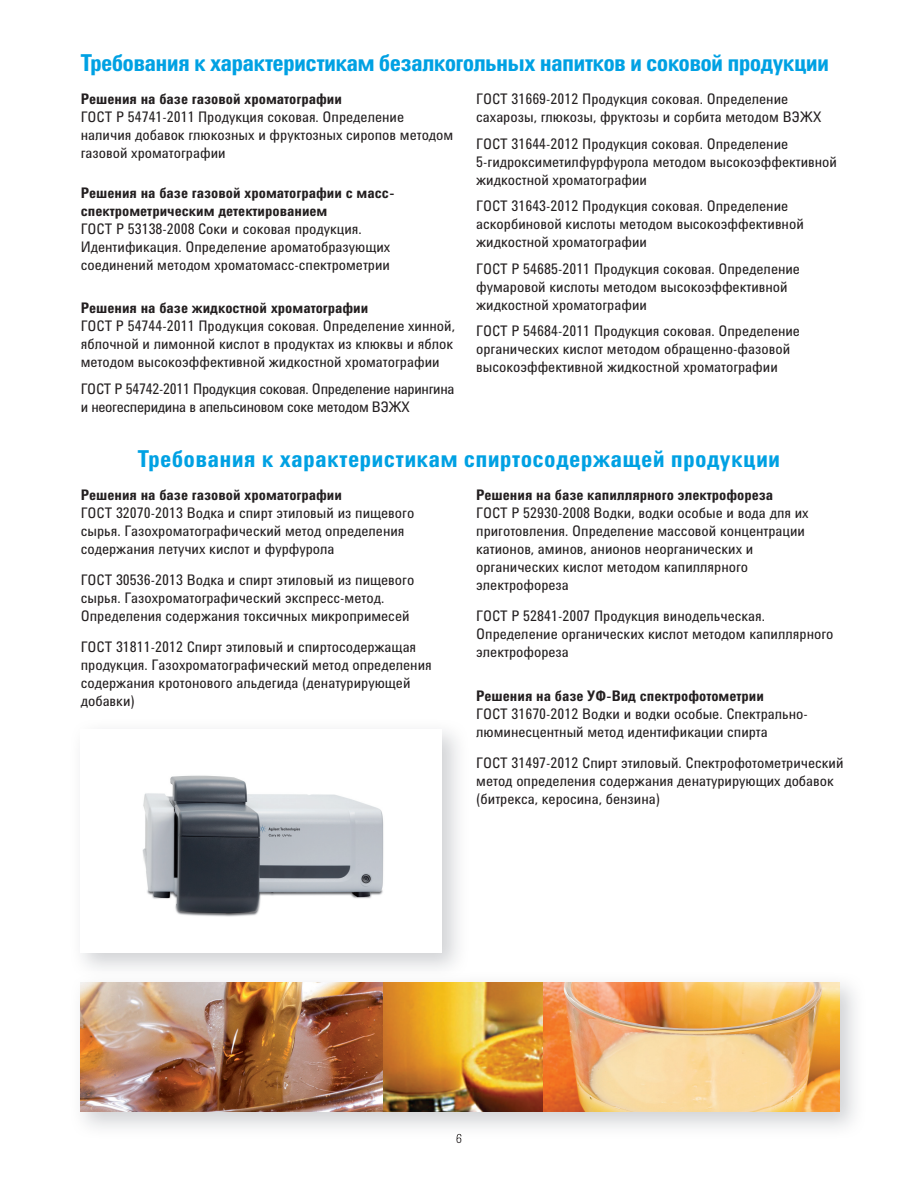
<style>
.page{position:relative;width:918px;height:1188px;background:#fff}
.page>*{position:absolute;margin:0;border:0;box-sizing:border-box;transform-origin:0 0}
.t1{font:700 24px "Agilent Condensed CFF";letter-spacing:-.02em;color:#00a1e3}
.t2{font:700 24px "Agilent Condensed CFF";letter-spacing:.01em;color:#00a1e3}
.t3{font:15px/18px "Agilent Condensed CFF";color:#231f20}
.t4{font:700 15px/18px "Agilent Condensed CFF";color:#231f20}
.t5{font:15px/18px "Agilent Condensed CFF";letter-spacing:-.02em;color:#231f20}
.t6{font:300 13.5px "Agilent Condensed CFF";color:#231f20}
</style>
<div class="page">
<img style="left:142px;top:775px;width:242px;height:142px">
<img style="left:80px;top:982px;width:775px;height:157px">
<svg style="left:457px;top:1134px;width:4px;height:5px"></svg>
<img style="left:383px;top:982px;width:456px;height:129px">
<img style="left:81px;top:982px;width:302px;height:129px">
<h1 class="t1" style="left:81px;top:44px;width:750px">Требования к характеристикам безалкогольных напитков и соковой продукции</h1>
<p class="t3" style="left:476px;top:89px;width:347px">ГОСТ 31669-2012 Продукция соковая. Определение сахарозы, глюкозы, фруктозы и сорбита методом ВЭЖХ</p>
<p class="t3" style="left:476px;top:134px;width:362px">ГОСТ 31644-2012 Продукция соковая. Определение<br>5-гидроксиметилфурфурола методом высокоэффективной жидкостной хроматографии</p>
<p class="t3" style="left:476px;top:196px;width:329px">ГОСТ 31643-2012 Продукция соковая. Определение аскорбиновой кислоты методом высокоэффективной жидкостной хроматографии</p>
<p class="t3" style="left:476px;top:259px;width:325px">ГОСТ Р 54685-2011 Продукция соковая. Определение фумаровой кислоты методом высокоэффективной жидкостной хроматографии</p>
<p class="t3" style="left:476px;top:321px;width:325px">ГОСТ Р 54684-2011 Продукция соковая. Определение органических кислот методом обращенно-фазовой высокоэффективной жидкостной хроматографии</p>
<p class="t4" style="left:81px;top:89px;width:263px">Решения на базе газовой хроматографии</p>
<p class="t3" style="left:81px;top:107px;width:374px">ГОСТ Р 54741-2011 Продукция соковая. Определение наличия добавок глюкозных и фруктозных сиропов методом газовой хроматографии</p>
<p class="t4" style="left:81px;top:183px;width:315px">Решения на базе газовой хроматографии с масс&shy;спектрометрическим детектированием</p>
<p class="t3" style="left:81px;top:219px;width:311px">ГОСТ Р 53138-2008 Соки и соковая продукция.<br>Идентификация. Определение ароматобразующих соединений методом хроматомасс-спектрометрии</p>
<p class="t4" style="left:81px;top:298px;width:289px">Решения на базе жидкостной хроматографии</p>
<p class="t3" style="left:81px;top:316px;width:376px;text-align:justify">ГОСТ Р 54744-2011 Продукция соковая. Определение хинной, яблочной и лимонной кислот в продуктах из клюквы и яблок методом высокоэффективной жидкостной хроматографии</p>
<p class="t5" style="left:81px;top:379px;width:375px">ГОСТ Р 54742-2011 Продукция соковая. Определение нарингина и неогесперидина в апельсиновом соке методом ВЭЖХ</p>
<h1 class="t2" style="left:138px;top:440px;width:644px">Требования к характеристикам спиртосодержащей продукции</h1>
<p class="t4" style="left:476px;top:485px;width:299px">Решения на базе капиллярного электрофореза</p>
<p class="t3" style="left:476px;top:503px;width:334px">ГОСТ Р 52930-2008 Водки, водки особые и вода для их приготовления. Определение массовой концентрации катионов, аминов, анионов неорганических и органических кислот методом капиллярного электрофореза</p>
<p class="t3" style="left:476px;top:606px;width:359px">ГОСТ Р 52841-2007 Продукция винодельческая.<br>Определение органических кислот методом капиллярного электрофореза</p>
<p class="t4" style="left:81px;top:485px;width:263px">Решения на базе газовой хроматографии</p>
<p class="t3" style="left:81px;top:503px;width:335px">ГОСТ 32070-2013 Водка и спирт этиловый из пищевого сырья. Газохроматографический метод определения содержания летучих кислот и фурфурола</p>
<p class="t3" style="left:81px;top:570px;width:335px">ГОСТ 30536-2013 Водка и спирт этиловый из пищевого сырья. Газохроматографический экспресс-метод.<br>Определения содержания токсичных микропримесей</p>
<p class="t3" style="left:81px;top:637px;width:353px">ГОСТ 31811-2012 Спирт этиловый и спиртосодержащая продукция. Газохроматографический метод определения содержания кротонового альдегида (денатурирующей добавки)</p>
<p class="t4" style="left:476px;top:686px;width:289px">Решения на базе УФ-Вид спектрофотометрии</p>
<p class="t3" style="left:476px;top:704px;width:333px">ГОСТ 31670-2012 Водки и водки особые. Спектрально&shy;люминесцентный метод идентификации спирта</p>
<p class="t3" style="left:476px;top:753px;width:369px">ГОСТ 31497-2012 Спирт этиловый. Спектрофотометрический метод определения содержания денатурирующих добавок (битрекса, керосина, бензина)</p>
<p class="t6" style="left:456px;top:1129px;width:8px">6</p>
</div>
